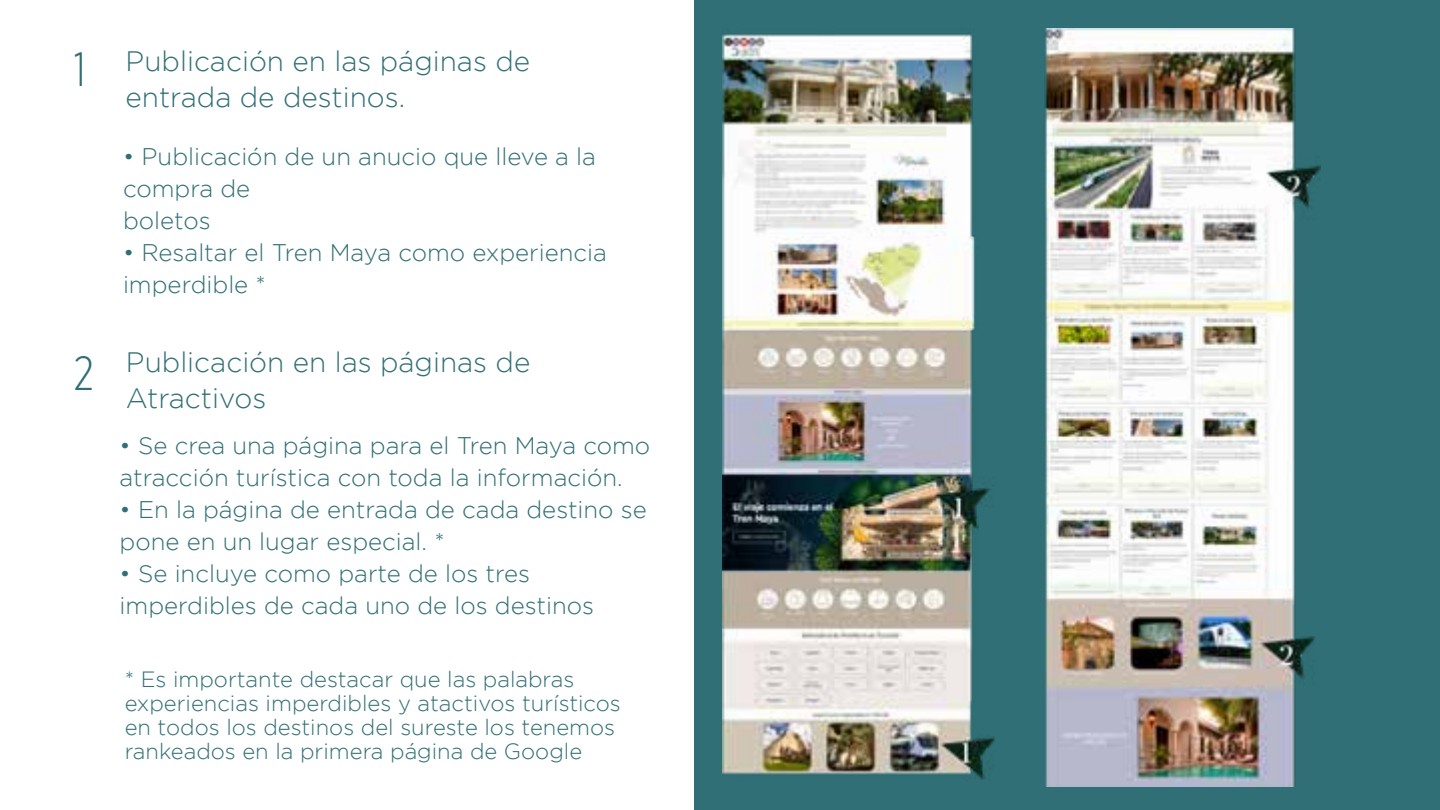
<style>
.page{position:relative;width:1440px;height:810px;background:#fff}
.page>*{position:absolute;margin:0;border:0;box-sizing:border-box;transform-origin:0 0}
.t1{font:300 48px "Gotham X Narrow";color:#306f75}
.t2{font:300 28px/36px "Gotham";color:#306f75}
.t3{font:300 24px/32px "Gotham";color:#306f75}
.t4{font:300 22px/24px "Gotham";color:#306f75}
</style>
<div class="page">
<div style="left:694px;top:0;width:746px;height:810px;background:#306f75"></div>
<img style="left:723px;top:29px;width:597px;height:757px">
<h1 class="t1" style="left:74px;top:41px;width:14px">1</h1>
<h1 class="t1" style="left:74px;top:345px;width:22px">2</h1>
<p class="t2" style="left:126px;top:43px;width:406px">Publicación en las páginas de entrada de destinos.</p>
<p class="t3" style="left:123px;top:140px;width:475px">• Publicación de un anucio que lleve a la compra de<br>boletos</p>
<p class="t3" style="left:123px;top:236px;width:486px">• Resaltar el Tren Maya como experiencia imperdible *</p>
<p class="t2" style="left:126px;top:343px;width:406px">Publicación en las páginas de<br>Atractivos</p>
<p class="t3" style="left:120px;top:429px;width:532px">• Se crea una página para el Tren Maya como atracción turística con toda la información.</p>
<p class="t3" style="left:120px;top:493px;width:529px">• En la página de entrada de cada destino se pone en un lugar especial. *</p>
<p class="t3" style="left:120px;top:557px;width:476px">• Se incluye como parte de los tres imperdibles de cada uno de los destinos</p>
<p class="t4" style="left:125px;top:667px;width:498px">* Es importante destacar que las palabras experiencias imperdibles y atactivos turísticos en todos los destinos del sureste los tenemos rankeados en la primera página de Google</p>
</div>
